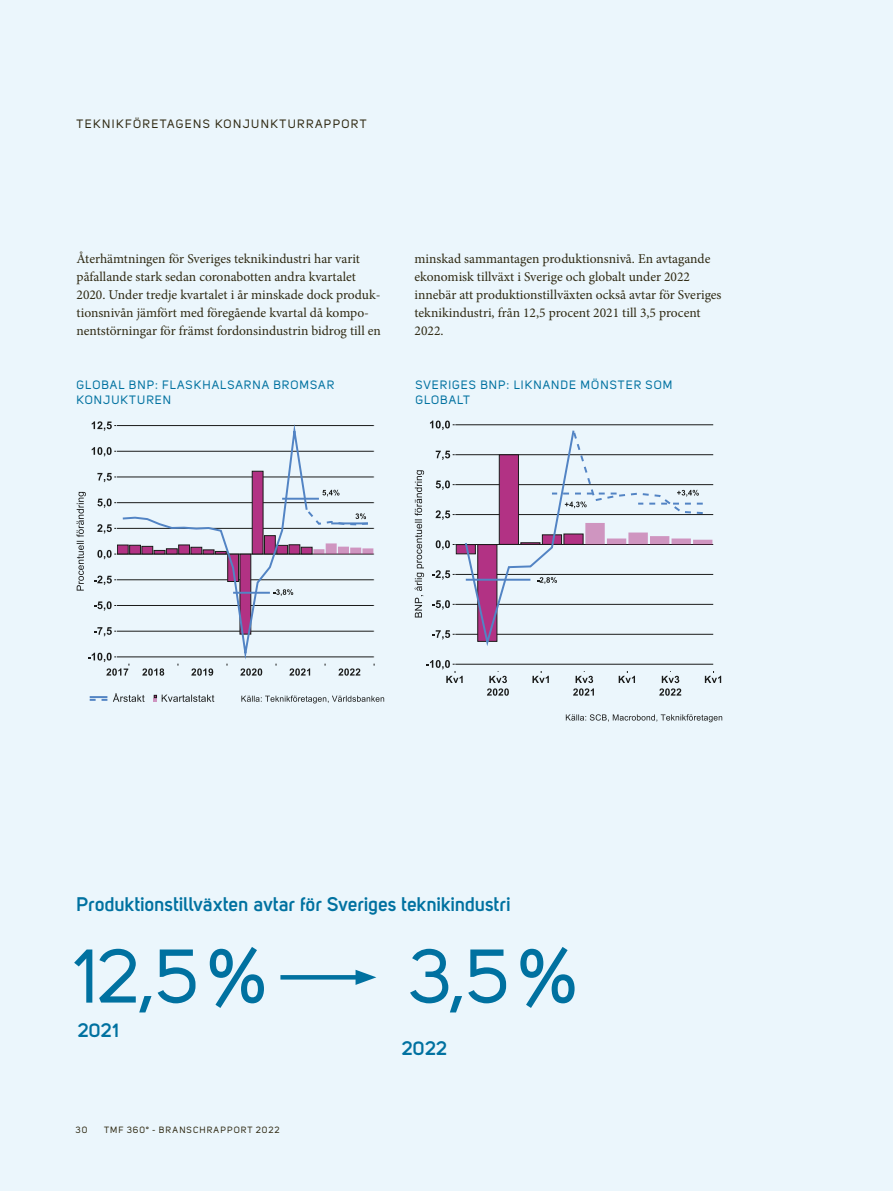
<style>
.page{position:relative;width:893px;height:1191px;background:#ebf6fc}
.page>*{position:absolute;margin:0;border:0;box-sizing:border-box;transform-origin:0 0}
.Siffra_large{font:75px "Uni Sans";color:#0071a0}
.t1{font:700 19.5px "Uni Sans Semi";letter-spacing:.01em;color:#0071a0}
.Body{font:13.5px/18px "Minion Pro";color:#2f2912}
.t2{font:12px/15px "Uni Sans";letter-spacing:.09em;color:#0071a0}
.t3{font:12px "Uni Sans";letter-spacing:.12em;color:#2f2912}
.t4{font:9px "Uni Sans";letter-spacing:.12em;color:#2f2912}
</style>
<div class="page">
<hr style="left:116px;top:656px;width:258px;height:1px;background:#1d1d1b">
<hr style="left:116px;top:451px;width:258px;height:1px;background:#1d1d1b">
<hr style="left:116px;top:425px;width:258px;height:1px;background:#1d1d1b">
<svg style="left:121px;top:424px;width:188px;height:242px"></svg>
<svg style="left:77px;top:492px;width:9px;height:98px"></svg>
<svg style="left:94px;top:471px;width:279px;height:165px"></svg>
<svg style="left:92px;top:447px;width:24px;height:9px"></svg>
<svg style="left:92px;top:421px;width:24px;height:10px"></svg>
<svg style="left:88px;top:652px;width:42px;height:23px"></svg>
<svg style="left:142px;top:668px;width:22px;height:7px"></svg>
<svg style="left:191px;top:668px;width:22px;height:7px"></svg>
<svg style="left:240px;top:668px;width:22px;height:7px"></svg>
<svg style="left:289px;top:668px;width:21px;height:7px"></svg>
<svg style="left:338px;top:668px;width:22px;height:7px"></svg>
<svg style="left:90px;top:696px;width:17px;height:5px"></svg>
<svg style="left:113px;top:693px;width:32px;height:9px"></svg>
<svg style="left:154px;top:694px;width:60px;height:8px"></svg>
<svg style="left:241px;top:695px;width:143px;height:8px"></svg>
<hr style="left:455px;top:664px;width:259px;height:1px;background:#1d1d1b">
<svg style="left:415px;top:470px;width:9px;height:147px"></svg>
<svg style="left:430px;top:420px;width:282px;height:226px"></svg>
<svg style="left:426px;top:660px;width:37px;height:23px"></svg>
<svg style="left:532px;top:671px;width:17px;height:12px"></svg>
<svg style="left:619px;top:671px;width:16px;height:12px"></svg>
<svg style="left:705px;top:671px;width:16px;height:12px"></svg>
<svg style="left:487px;top:671px;width:22px;height:24px"></svg>
<svg style="left:573px;top:671px;width:21px;height:24px"></svg>
<svg style="left:659px;top:671px;width:22px;height:24px"></svg>
<svg style="left:566px;top:714px;width:156px;height:8px"></svg>
<svg style="left:280px;top:975px;width:76px;height:4px"></svg>
<svg style="left:356px;top:970px;width:20px;height:15px"></svg>
<p class="t3" style="left:77px;top:117px;width:291px">TEKNIKFÖRETAGENS KONJUNKTURRAPPORT</p>
<p class="Body" style="left:77px;top:250px;width:306px">Återhämtningen för Sveriges teknikindustri har varit påfallande stark sedan coronabotten andra kvartalet 2020. Under tredje kvartalet i år minskade dock produk&shy;tionsnivån jämfört med föregående kvartal då kompo&shy;nentstörningar för främst fordonsindustrin bidrog till en</p>
<p class="Body" style="left:415px;top:250px;width:308px">minskad sammantagen produktionsnivå. En avtagande ekonomisk tillväxt i Sverige och globalt under 2022 innebär att produktionstillväxten också avtar för Sveriges teknikindustri, från 12,5 procent 2021 till 3,5 procent 2022.</p>
<h6 class="t2" style="left:77px;top:378px;width:259px">GLOBAL BNP: FLASKHALSARNA BROMSAR<br>KONJUKTUREN</h6>
<h6 class="t2" style="left:415px;top:378px;width:259px">SVERIGES BNP: LIKNANDE MÖNSTER SOM<br>GLOBALT</h6>
<h3 class="t1" style="left:77px;top:892px;width:435px">Produktionstillväxten avtar för Sveriges teknikindustri</h3>
<p class="Siffra_large" style="left:74px;top:933px;width:194px">12,5%</p>
<p class="Siffra_large" style="left:408px;top:933px;width:170px">3,5%</p>
<h3 class="t1" style="left:78px;top:1018px;width:42px">2021</h3>
<p class="t4" style="left:76px;top:1124px;width:13px">30</p>
<p class="t4" style="left:104px;top:1124px;width:177px">TMF 360° - BRANSCHRAPPORT 2022</p>
<h3 class="t1" style="left:402px;top:1036px;width:47px">2022</h3>
</div>
